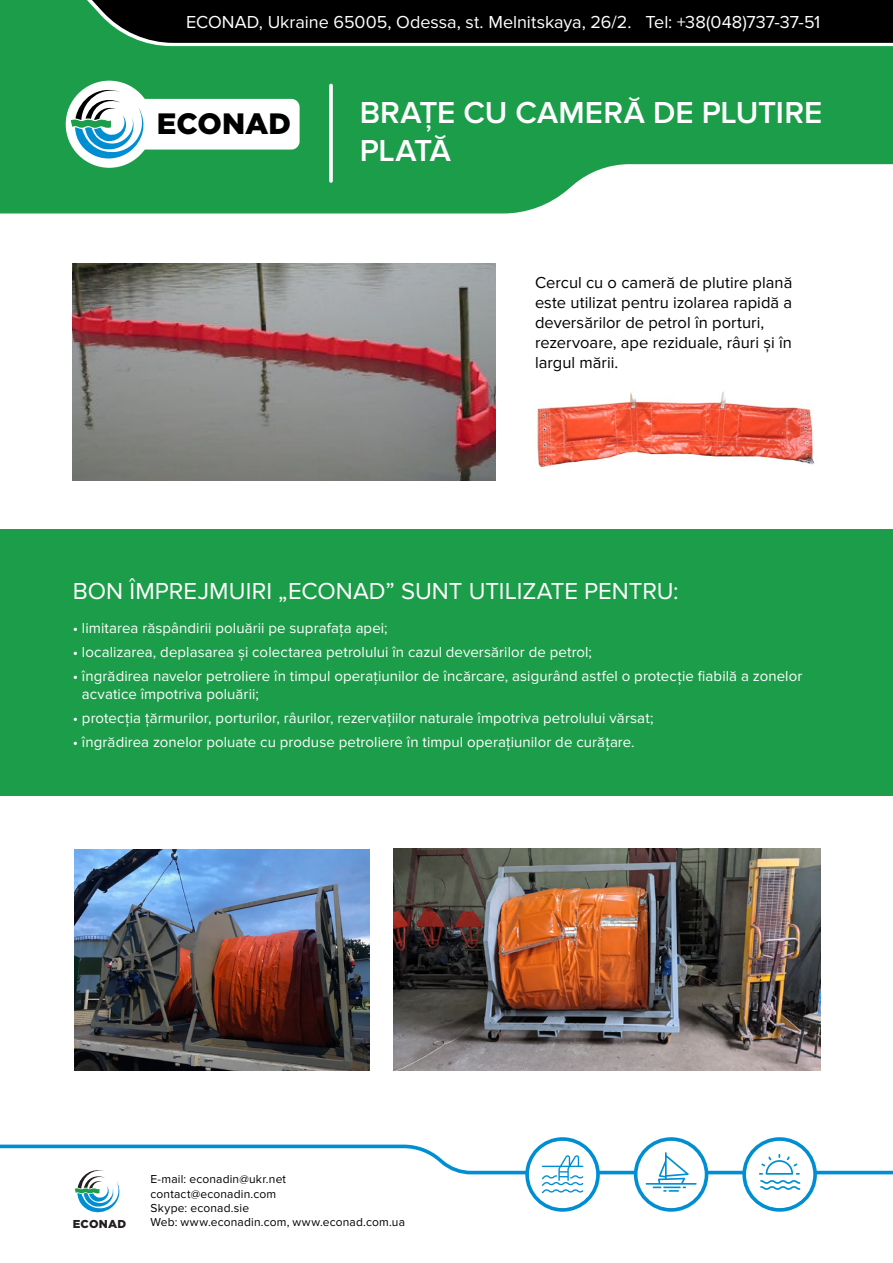
<style>
.page{position:relative;width:893px;height:1263px;background:#fff}
.page>*{position:absolute;margin:0;border:0;box-sizing:border-box;transform-origin:0 0}
.t1{font:600 31.5px/37.8px "Proxima Nova";color:#fff}
.t2{font:900 29.4px "Gotham Pro";color:#000}
.t3{font:24px "Proxima Nova";color:#fff}
.t4{font:18px "Proxima Nova";letter-spacing:-.005em;color:#fff}
.t5{font:16.5px/19.8px "Proxima Nova";color:#000}
.t6{font:15px/18px "Proxima Nova";letter-spacing:.005em;color:#fff}
.t7{font:12px/14.4px "Proxima Nova";letter-spacing:.015em;color:#000}
.t8{font:900 11.55px "Gotham Pro";letter-spacing:.025em;color:#231f20}
</style>
<div class="page">
<div style="left:0;top:529px;width:893px;height:266px;background:#1b9d49"></div>
<svg style="left:0;top:0;width:893px;height:213px;fill:#1b9d49"></svg>
<svg style="left:0;top:1144px;width:893px;height:46px"></svg>
<svg style="left:525px;top:1137px;width:75px;height:75px"></svg>
<svg style="left:634px;top:1137px;width:74px;height:75px"></svg>
<svg style="left:742px;top:1137px;width:75px;height:75px"></svg>
<svg style="left:329px;top:85px;width:4px;height:96px"></svg>
<img style="left:73px;top:263px;width:423px;height:218px">
<img style="left:537px;top:391px;width:278px;height:76px">
<svg style="left:75px;top:1167px;width:48px;height:46px"></svg>
<div style="left:66px;top:81px;width:87px;height:87px;background:#fff;border-radius:50%"></div>
<svg style="left:71px;top:85px;width:229px;height:76px"></svg>
<img style="left:394px;top:849px;width:426px;height:221px">
<img style="left:75px;top:849px;width:295px;height:221px">
<p class="t4" style="left:186px;top:11px;width:636px">ECONAD, Ukraine 65005, Odessa, st. Melnitskaya, 26/2. Tel: +38(048)737-37-51</p>
<h2 class="t2" style="left:157px;top:107px;width:136px">ECONAD</h2>
<h1 class="t1" style="left:360px;top:94px;width:464px">BRAȚE CU CAMERĂ DE PLUTIRE<br>PLATĂ</h1>
<p class="t5" style="left:535px;top:273px;width:259px">Cercul cu o cameră de plutire plană este utilizat pentru izolarea rapidă a deversărilor de petrol în porturi, rezervoare, ape reziduale, râuri și în largul mării.</p>
<h3 class="t3" style="left:73px;top:577px;width:608px">BON ÎMPREJMUIRI „ECONAD” SUNT UTILIZATE PENTRU:</h3>
<p class="t6" style="left:73px;top:620px;width:316px">• limitarea răspândirii poluării pe suprafața apei;</p>
<p class="t6" style="left:73px;top:644px;width:521px">• localizarea, deplasarea și colectarea petrolului în cazul deversărilor de petrol;</p>
<p class="t6" style="left:82px;top:668px;width:722px;text-indent:-9px">• îngrădirea navelor petroliere în timpul operațiunilor de încărcare, asigurând astfel o protecție fiabilă a zonelor acvatice împotriva poluării;</p>
<p class="t6" style="left:73px;top:710px;width:582px">• protecția țărmurilor, porturilor, râurilor, rezervațiilor naturale împotriva petrolului vărsat;</p>
<p class="t6" style="left:73px;top:734px;width:563px">• îngrădirea zonelor poluate cu produse petroliere în timpul operațiunilor de curățare.</p>
<p class="t7" style="left:150px;top:1172px;width:137px">E-mail: econadin@ukr.net contact@econadin.com<br>Skype: econad.sie</p>
<p class="t8" style="left:73px;top:1217px;width:55px">ECONAD</p>
<p class="t7" style="left:150px;top:1215px;width:256px">Web: www.econadin.com, www.econad.com.ua</p>
</div>
